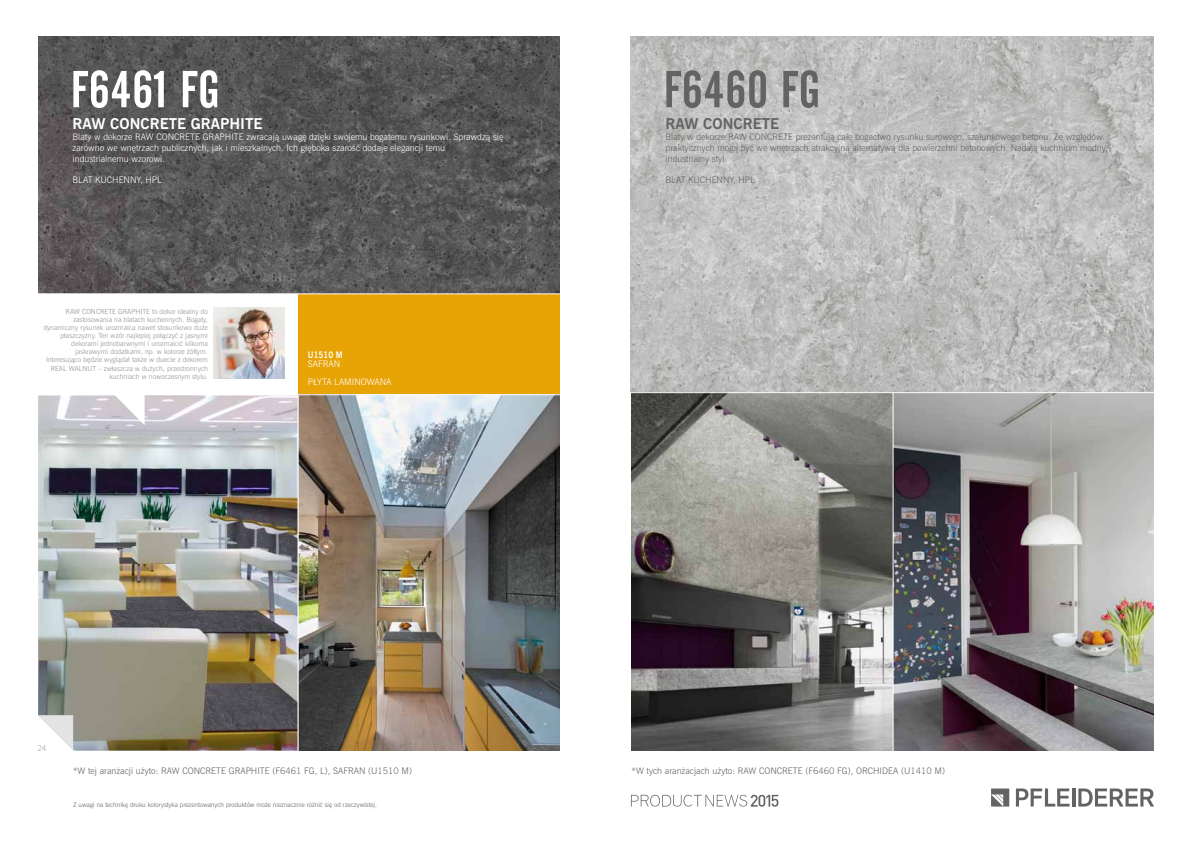
<style>
.page{position:relative;width:1191px;height:842px;background:#fff}
.page>*{position:absolute;margin:0;border:0;box-sizing:border-box;transform-origin:0 0}
.t1{font:51.4px "Alternate Gothic No 2 PL";letter-spacing:.02em;color:#636362}
.t2{font:51.4px "Alternate Gothic No 2 PL";letter-spacing:.02em;color:#fff}
.t3{font:700 15px "News Gothic PL";color:#fff}
.t4{font:700 15px "News Gothic PL";color:#636362}
.t5{font:300 9px/10.8px "News Gothic PL";color:#636362}
.t6{font:300 9px/10.8px "News Gothic PL";color:#fff}
.t7{font:700 9px "News Gothic PL";color:#fff;scale:.9 1}
.t8{font:300 9px "Myriad Pro";color:#919292}
.t9{font:300 7px/8.1px "News Gothic PL";color:#919292;text-align:right}
.t10{font:300 6.5px "News Gothic PL";color:#636362}
</style>
<div class="page">
<div style="left:298px;top:295px;width:261px;height:99px;background:#e8a306"></div>
<img style="left:631px;top:36px;width:522px;height:714px">
<hr style="left:892px;top:393px;width:1px;height:359px;background:#fff">
<hr style="left:623px;top:392px;width:541px;height:1px;background:#fff">
<svg style="left:991px;top:788px;width:18px;height:18px"></svg>
<svg style="left:1016px;top:788px;width:53px;height:18px"></svg>
<hr style="left:1072px;top:788px;width:3px;height:18px;background:#636362">
<svg style="left:1078px;top:788px;width:76px;height:18px"></svg>
<svg style="left:631px;top:795px;width:147px;height:12px"></svg>
<img style="left:38px;top:425px;width:260px;height:326px">
<img style="left:38px;top:36px;width:521px;height:257px">
<svg style="left:38px;top:715px;width:35px;height:36px"></svg>
<img style="left:299px;top:395px;width:260px;height:356px">
<svg style="left:38px;top:307px;width:260px;height:118px"></svg>
<img style="left:213px;top:307px;width:71px;height:71px">
<hr style="left:36px;top:394px;width:541px;height:1px;background:#fff">
<h1 class="t2" style="left:71px;top:61px;width:150px">F6461 FG</h1>
<h2 class="t3" style="left:73px;top:115px;width:191px">RAW CONCRETE GRAPHITE</h2>
<p class="t6" style="left:73px;top:131px;width:432px">Blaty w dekorze RAW CONCRETE GRAPHITE zwracajà uwag´ dzi´ki swojemu bogatemu rysunkowi. Sprawdzà si´ zarówno we wn´trzach publicznych, jak i mieszkalnych. Ich gł´boka szaroÊç dodaje elegancji temu industrialnemu wzorowi.</p>
<p class="t6" style="left:73px;top:174px;width:91px">BLAT KUCHENNY, HPL</p>
<p class="t9" style="left:43px;top:307px;width:166px">RAW CONCRETE GRAPHITE to dekor idealny do zastosowania na blatach kuchennych. Bogaty, dynamiczny rysunek urozmaica nawet stosunkowo du˝e płaszczyzny. Ten wzór najlepiej połàczyç z jasnymi dekorami jednobarwnymi i urozmaiciç kilkoma jaskrawymi dodatkami, np. w kolorze ˝ółtym.<br>Interesujàco b´dzie wyglàdał tak˝e w duecie z dekorem REAL WALNUT – zwłaszcza w du˝ych, przestronnych kuchniach w nowoczesnym stylu.</p>
<p class="t7" style="left:308px;top:350px;width:40px">U1510 M</p>
<p class="t6" style="left:308px;top:355px;width:85px;line-height:18px">SAFRAN<br>PŁYTA LAMINOWANA</p>
<p class="t8" style="left:37px;top:742px;width:10px">24</p>
<h1 class="t1" style="left:663px;top:61px;width:158px">F6460 FG</h1>
<h2 class="t4" style="left:665px;top:115px;width:115px">RAW CONCRETE</h2>
<p class="t5" style="left:665px;top:131px;width:444px">Blaty w dekorze RAW CONCRETE prezentujà całe bogactwo rysunku surowego, szalunkowego betonu. Ze wzgl´dów praktycznych mogà byç we wn´trzach atrakcyjnà alternatywà dla powierzchni betonowych. Nadajà kuchniom modny, industrialny styl.</p>
<p class="t5" style="left:665px;top:174px;width:91px">BLAT KUCHENNY, HPL</p>
<p class="t5" style="left:73px;top:765px;width:340px">*W tej aran˝acji u˝yto: RAW CONCRETE GRAPHITE (F6461 FG, L), SAFRAN (U1510 M)</p>
<p class="t5" style="left:631px;top:765px;width:315px">*W tych aran˝acjach u˝yto: RAW CONCRETE (F6460 FG), ORCHIDEA (U1410 M)</p>
<p class="t10" style="left:73px;top:800px;width:306px">Z uwagi na technik´ druku kolorystyka prezentowanych produktów mo˝e nieznacznie ró˝niç si´ od rzeczywistej.</p>
</div>
